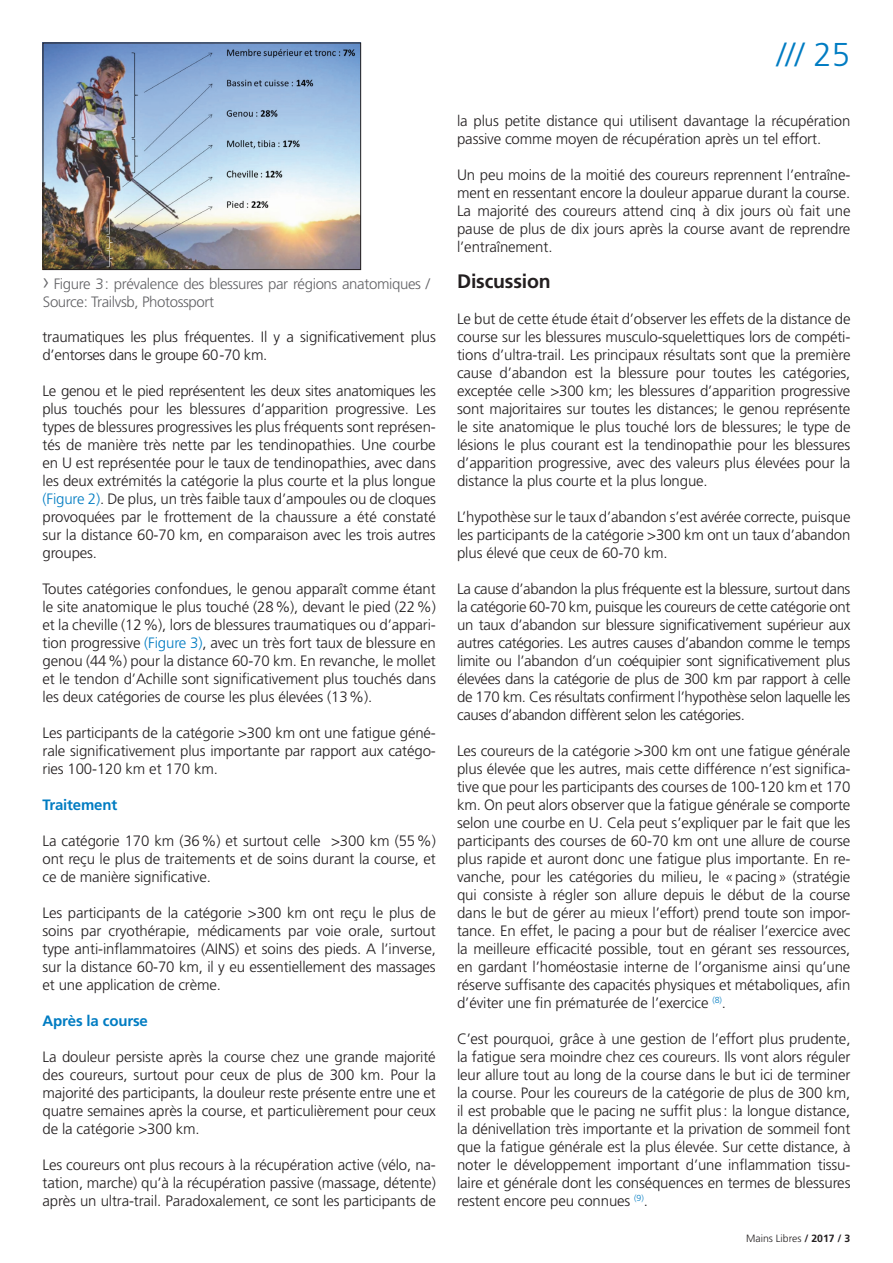
<style>
.page{position:relative;width:893px;height:1263px;background:#fff}
.page>*{position:absolute;margin:0;border:0;box-sizing:border-box;transform-origin:0 0}
.t1{font:300 33px "Frutiger";color:#007cc2}
.t2{font:700 19.5px "Frutiger";letter-spacing:-.01em;color:#231f20}
.t3{font:300 15px/18px "Frutiger";letter-spacing:-.01em;color:#231f20;text-align:justify}
.t4{font:300 15px/18px "Frutiger";letter-spacing:-.025em;color:#636366}
.t5{font:700 15px "Frutiger";letter-spacing:-.01em;color:#007cc2}
.t6{font:300 10.5px "Frutiger";color:#231f20}
.s1{font-size:22.5px}
.s2{color:#007cc2}
.s3{font-weight:700}
</style>
<div class="page">
<img style="left:45px;top:45px;width:314px;height:223px">
<div style="left:43px;top:43px;width:318px;height:227px;border:1px solid #231f20"></div>
<p class="t4" style="left:43px;top:275px;width:388px"><span class="s1">›</span> Figure 3: prévalence des blessures par régions anatomiques /<br>Source: Trailvsb, Photossport</p>
<p class="t3" style="left:43px;top:328px;width:395px">traumatiques les plus fréquentes. Il y a significativement plus d’entorses dans le groupe 60-70 km.</p>
<p class="t3" style="left:43px;top:382px;width:395px">Le genou et le pied représentent les deux sites anatomiques les plus touchés pour les blessures d’apparition progressive. Les types de blessures progressives les plus fréquents sont représen&shy;tés de manière très nette par les tendinopathies. Une courbe en U est représentée pour le taux de tendinopathies, avec dans les deux extrémités la catégorie la plus courte et la plus longue <span class="s2">(Figure 2)</span>. De plus, un très faible taux d’ampoules ou de cloques provoquées par le frottement de la chaussure a été constaté sur la distance 60-70 km, en comparaison avec les trois autres groupes.</p>
<p class="t3" style="left:43px;top:580px;width:395px">Toutes catégories confondues, le genou apparaît comme étant le site anatomique le plus touché (28%), devant le pied (22%) et la cheville (12%), lors de blessures traumatiques ou d’appari&shy;tion progressive <span class="s2">(Figure 3)</span>, avec un très fort taux de blessure en genou (44%) pour la distance 60-70 km. En revanche, le mollet et le tendon d’Achille sont significativement plus touchés dans les deux catégories de course les plus élevées (13%).</p>
<p class="t3" style="left:43px;top:724px;width:395px">Les participants de la catégorie &gt;300 km ont une fatigue géné&shy;rale significativement plus importante par rapport aux catégo&shy;ries 100-120 km et 170 km.</p>
<p class="t5" style="left:43px;top:796px;width:76px">Traitement</p>
<p class="t3" style="left:43px;top:832px;width:395px">La catégorie 170 km (36%) et surtout celle &gt;300 km (55%) ont reçu le plus de traitements et de soins durant la course, et ce de manière significative.</p>
<p class="t3" style="left:43px;top:904px;width:395px">Les participants de la catégorie &gt;300 km ont reçu le plus de soins par cryothérapie, médicaments par voie orale, surtout type anti-inflammatoires (AINS) et soins des pieds. A l’inverse, sur la distance 60-70 km, il y eu essentiellement des massages et une application de crème.</p>
<p class="t5" style="left:43px;top:1012px;width:107px">Après la course</p>
<p class="t3" style="left:43px;top:1048px;width:395px">La douleur persiste après la course chez une grande majorité des coureurs, surtout pour ceux de plus de 300 km. Pour la majorité des participants, la douleur reste présente entre une et quatre semaines après la course, et particulièrement pour ceux de la catégorie &gt;300 km.</p>
<p class="t3" style="left:43px;top:1156px;width:395px">Les coureurs ont plus recours à la récupération active (vélo, na&shy;tation, marche) qu’à la récupération passive (massage, détente) après un ultra-trail. Paradoxalement, ce sont les participants de</p>
<h1 class="t1" style="left:777px;top:36px;width:75px">/// 25</h1>
<p class="t3" style="left:457px;top:112px;width:395px">la plus petite distance qui utilisent davantage la récupération passive comme moyen de récupération après un tel effort.</p>
<p class="t3" style="left:457px;top:166px;width:395px">Un peu moins de la moitié des coureurs reprennent l’entraîne&shy;ment en ressentant encore la douleur apparue durant la course.<br>La majorité des coureurs attend cinq à dix jours où fait une pause de plus de dix jours après la course avant de reprendre l’entraînement.</p>
<h2 class="t2" style="left:457px;top:270px;width:95px">Discussion</h2>
<p class="t3" style="left:457px;top:310px;width:395px">Le but de cette étude était d’observer les effets de la distance de course sur les blessures musculo-squelettiques lors de compéti&shy;tions d’ultra-trail. Les principaux résultats sont que la première cause d’abandon est la blessure pour toutes les catégories, exceptée celle &gt;300 km; les blessures d’apparition progressive sont majoritaires sur toutes les distances; le genou représente le site anatomique le plus touché lors de blessures; le type de lésions le plus courant est la tendinopathie pour les blessures d’apparition progressive, avec des valeurs plus élevées pour la distance la plus courte et la plus longue.</p>
<p class="t3" style="left:457px;top:508px;width:395px">L’hypothèse sur le taux d’abandon s’est avérée correcte, puisque les participants de la catégorie &gt;300 km ont un taux d’abandon plus élevé que ceux de 60-70 km.</p>
<p class="t3" style="left:457px;top:580px;width:395px">La cause d’abandon la plus fréquente est la blessure, surtout dans la catégorie 60-70 km, puisque les coureurs de cette catégorie ont un taux d’abandon sur blessure significativement supérieur aux autres catégories. Les autres causes d’abandon comme le temps limite ou l’abandon d’un coéquipier sont significativement plus élevées dans la catégorie de plus de 300 km par rapport à celle de 170 km. Ces résultats confirment l’hypothèse selon laquelle les causes d’abandon diffèrent selon les catégories.</p>
<p class="t3" style="left:457px;top:742px;width:395px">Les coureurs de la catégorie &gt;300 km ont une fatigue générale plus élevée que les autres, mais cette différence n’est significa&shy;tive que pour les participants des courses de 100-120 km et 170 km. On peut alors observer que la fatigue générale se comporte selon une courbe en U. Cela peut s’expliquer par le fait que les participants des courses de 60-70 km ont une allure de course plus rapide et auront donc une fatigue plus importante. En re&shy;vanche, pour les catégories du milieu, le «pacing» (stratégie qui consiste à régler son allure depuis le début de la course dans le but de gérer au mieux l’effort) prend toute son impor&shy;tance. En effet, le pacing a pour but de réaliser l’exercice avec la meilleure efficacité possible, tout en gérant ses ressources, en gardant l’homéostasie interne de l’organisme ainsi qu’une réserve suffisante des capacités physiques et métaboliques, afin d’éviter une fin prématurée de l’exercice <sup>(8)</sup>.</p>
<p class="t3" style="left:457px;top:1030px;width:395px">C’est pourquoi, grâce à une gestion de l’effort plus prudente, la fatigue sera moindre chez ces coureurs. Ils vont alors réguler leur allure tout au long de la course dans le but ici de terminer la course. Pour les coureurs de la catégorie de plus de 300 km, il est probable que le pacing ne suffit plus: la longue distance, la dénivellation très importante et la privation de sommeil font que la fatigue générale est la plus élevée. Sur cette distance, à noter le développement important d’une inflammation tissu&shy;laire et générale dont les conséquences en termes de blessures restent encore peu connues <sup>(9)</sup>.</p>
<p class="t6" style="left:746px;top:1232px;width:106px">Mains Libres <span class="s3">/ 2017 / 3</span></p>
</div>
